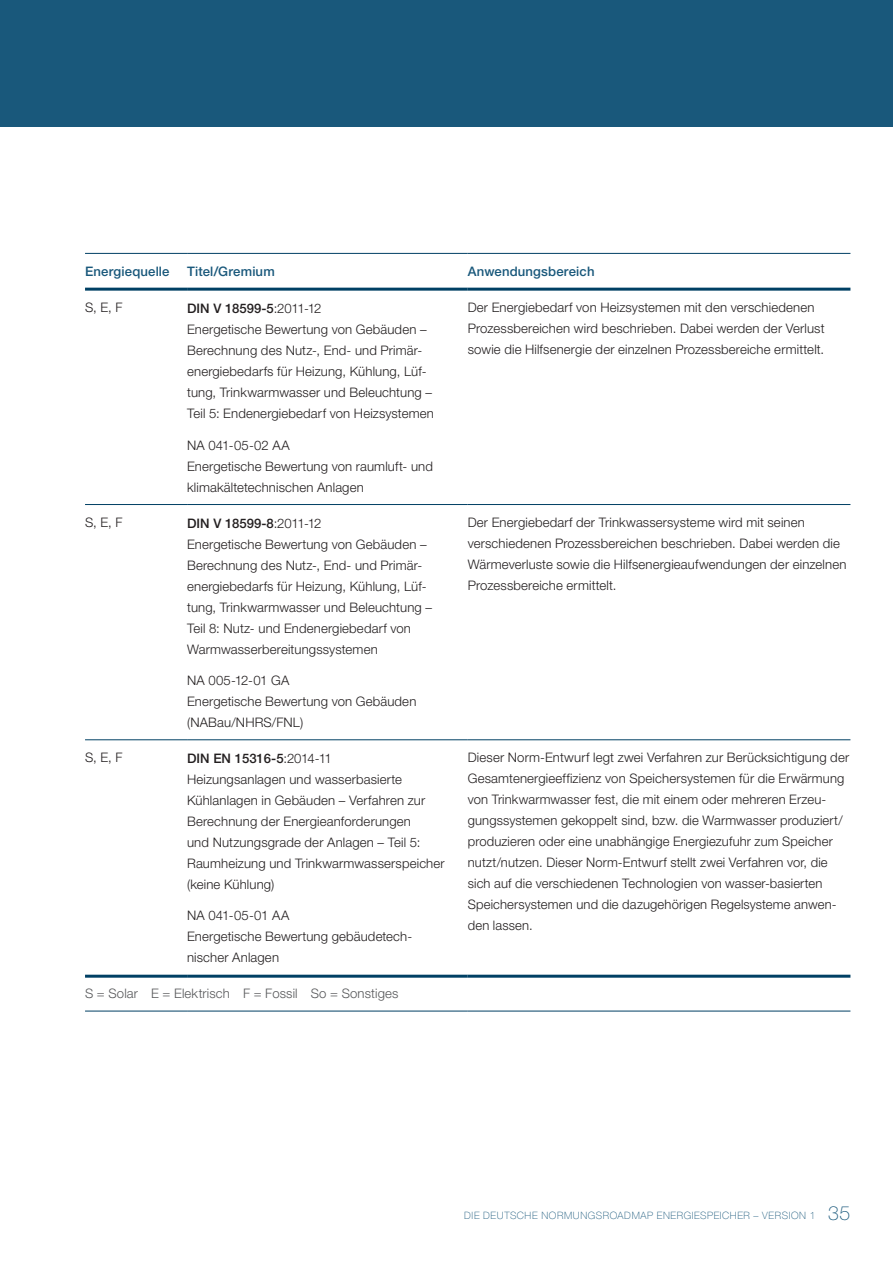
<style>
.page{position:relative;width:893px;height:1263px;background:#fff}
.page>*{position:absolute;margin:0;border:0;box-sizing:border-box;transform-origin:0 0}
.Tabelle_Copy{font:300 13.2px/21px "Helvetica Neue LT Pro";letter-spacing:.01em;color:#231f20}
.Tabellenkopf{font:500 13.2px "Helvetica Neue";letter-spacing:.015em;color:#19587b}
.Tabellenkopf-2{font:300 13.2px "Helvetica Neue LT Pro";letter-spacing:.01em;color:#57585a}
.t1{font:100 10.2px "Helvetica Neue LT Pro";letter-spacing:.06em;color:#19587b}
.s1{font-family:"Helvetica Neue";font-weight:500}
.s2{font-family:"Helvetica Neue";font-size:19.5px}
</style>
<div class="page">
<div style="left:0;top:0;width:893px;height:126px;background:#19587b"></div>
<hr style="left:85px;top:504px;width:102px;height:1px;background:#004064">
<hr style="left:187px;top:504px;width:281px;height:1px;background:#004064">
<hr style="left:468px;top:504px;width:382px;height:1px;background:#004064">
<hr style="left:85px;top:739px;width:102px;height:1px;background:#004064">
<hr style="left:187px;top:739px;width:281px;height:1px;background:#004064">
<hr style="left:468px;top:739px;width:382px;height:1px;background:#004064">
<hr style="left:85px;top:253px;width:102px;height:1px;background:#004064">
<hr style="left:187px;top:253px;width:281px;height:1px;background:#004064">
<hr style="left:468px;top:253px;width:382px;height:1px;background:#004064">
<hr style="left:85px;top:288px;width:102px;height:3px;background:#004064">
<hr style="left:187px;top:288px;width:281px;height:3px;background:#004064">
<hr style="left:468px;top:288px;width:382px;height:3px;background:#004064">
<hr style="left:85px;top:1011px;width:102px;height:1px;background:#004064">
<hr style="left:187px;top:1011px;width:281px;height:1px;background:#004064">
<hr style="left:468px;top:1011px;width:382px;height:1px;background:#004064">
<hr style="left:85px;top:975px;width:102px;height:3px;background:#004064">
<hr style="left:187px;top:975px;width:281px;height:3px;background:#004064">
<hr style="left:468px;top:975px;width:382px;height:3px;background:#004064">
<p class="Tabellenkopf" style="left:85px;top:264px;width:86px">Energiequelle</p>
<p class="Tabellenkopf" style="left:187px;top:264px;width:89px">Titel/Gremium</p>
<p class="Tabellenkopf" style="left:468px;top:264px;width:128px">Anwendungsbereich</p>
<p class="Tabelle_Copy" style="left:85px;top:297px;width:39px">S, E, F</p>
<p class="Tabelle_Copy" style="left:187px;top:298px;width:248px"><span class="s1">DIN V 18599-5</span>:2011-12<br>Energetische Bewertung von Gebäuden – Berechnung des Nutz-, End- und Primär&shy;energiebedarfs für Heizung, Kühlung, Lüf&shy;tung, Trinkwarmwasser und Beleuchtung – Teil 5: Endenergiebedarf von Heizsystemen</p>
<p class="Tabelle_Copy" style="left:187px;top:434px;width:247px">NA 041-05-02 AA<br>Energetische Bewertung von raumluft- und klimakältetechnischen Anlagen</p>
<p class="Tabelle_Copy" style="left:468px;top:297px;width:358px">Der Energiebedarf von Heizsystemen mit den verschiedenen<br>Prozessbereichen wird beschrieben. Dabei werden der Verlust sowie die Hilfsenergie der einzelnen Prozessbereiche ermittelt.</p>
<p class="Tabelle_Copy" style="left:85px;top:511px;width:39px">S, E, F</p>
<p class="Tabelle_Copy" style="left:187px;top:512px;width:246px"><span class="s1">DIN V 18599-8</span>:2011-12<br>Energetische Bewertung von Gebäuden – Berechnung des Nutz-, End- und Primär&shy;energiebedarfs für Heizung, Kühlung, Lüf&shy;tung, Trinkwarmwasser und Beleuchtung – Teil 8: Nutz- und Endenergiebedarf von Warmwasserbereitungssystemen</p>
<p class="Tabelle_Copy" style="left:187px;top:669px;width:231px">NA 005-12-01 GA<br>Energetische Bewertung von Gebäuden (NABau/NHRS/FNL)</p>
<p class="Tabelle_Copy" style="left:85px;top:746px;width:39px">S, E, F</p>
<p class="Tabelle_Copy" style="left:187px;top:747px;width:259px"><span class="s1">DIN EN 15316-5</span>:2014-11<br>Heizungsanlagen und wasserbasierte Kühlanlagen in Gebäuden – Verfahren zur Berechnung der Energieanforderungen<br>und Nutzungsgrade der Anlagen – Teil 5:<br>Raumheizung und Trinkwarmwasserspeicher (keine Kühlung)</p>
<p class="Tabelle_Copy" style="left:187px;top:905px;width:225px">NA 041-05-01 AA<br>Energetische Bewertung gebäudetech&shy;nischer Anlagen</p>
<p class="Tabellenkopf-2" style="left:85px;top:985px;width:315px">S = Solar E = Elektrisch F = Fossil So = Sonstiges</p>
<p class="Tabelle_Copy" style="left:468px;top:511px;width:380px">Der Energiebedarf der Trinkwassersysteme wird mit seinen verschiedenen Prozessbereichen beschrieben. Dabei werden die Wärmeverluste sowie die Hilfsenergieaufwendungen der einzelnen Prozessbereiche ermittelt.</p>
<p class="Tabelle_Copy" style="left:468px;top:746px;width:383px">Dieser Norm-Entwurf legt zwei Verfahren zur Berücksichtigung der Gesamtenergieeffizienz von Speichersystemen für die Erwärmung von Trinkwarmwasser fest, die mit einem oder mehreren Erzeu&shy;gungssystemen gekoppelt sind, bzw. die Warmwasser produziert/ produzieren oder eine unabhängige Energiezufuhr zum Speicher nutzt/nutzen. Dieser Norm-Entwurf stellt zwei Verfahren vor, die sich auf die verschiedenen Technologien von wasser-basierten Speichersystemen und die dazugehörigen Regelsysteme anwen&shy;den lassen.</p>
<p class="t1" style="left:464px;top:1209px;width:388px">DIE DEUTSCHE NORMUNGSROADMAP ENERGIESPEICHER – VERSION 1 <span class="s2">35</span></p>
</div>
